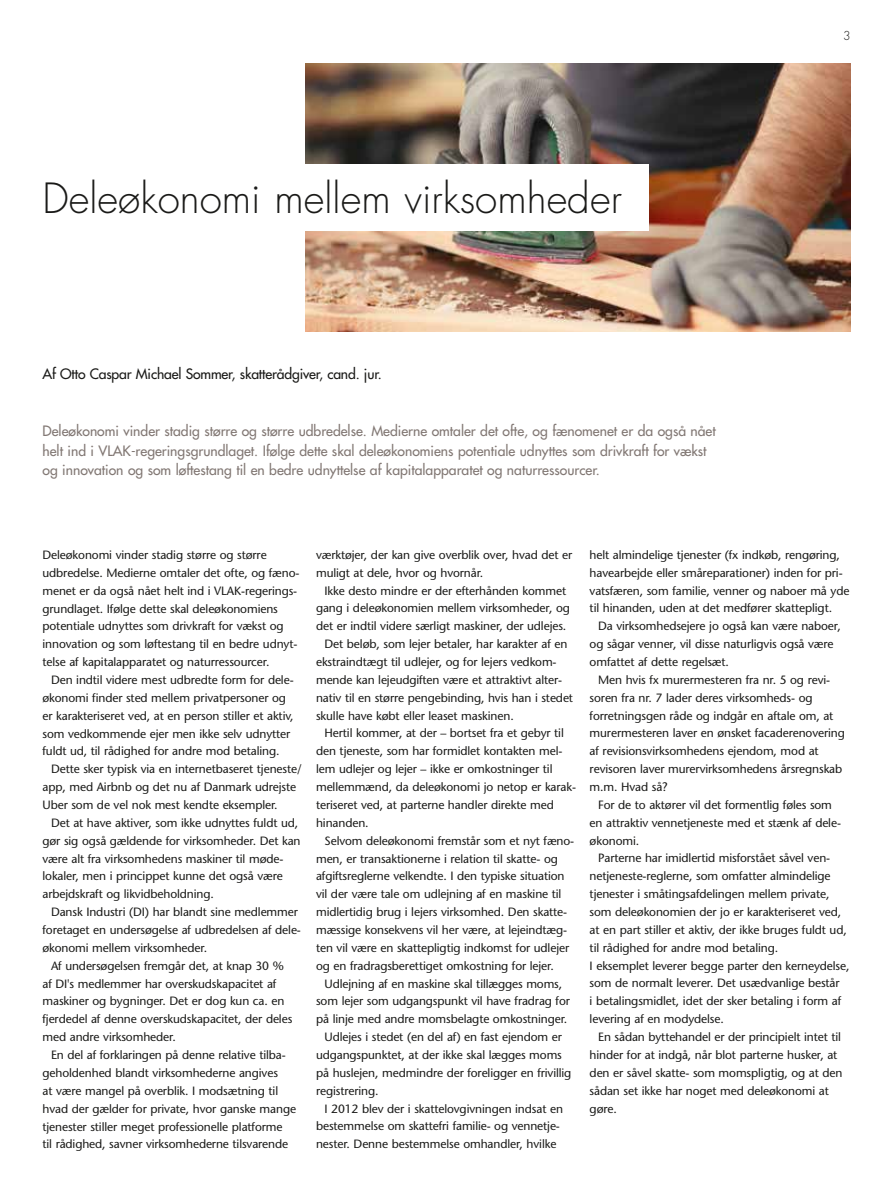
<style>
.page{position:relative;width:893px;height:1191px;background:#fff}
.page>*{position:absolute;margin:0;border:0;box-sizing:border-box;transform-origin:0 0}
.t1{font:300 40.5px "Futura";color:#1a1a18}
.t2{font:13.95px/19.5px "Futura";color:#827874}
.t3{font:13.95px "Futura";letter-spacing:-.01em;color:#1a1a18}
.t4{font:12px/17.9px "Stone Sans";letter-spacing:-.01em;color:#1a1a18}
.t5{font:300 12px "Futura";color:#1a1a18}
</style>
<div class="page">
<img style="left:306px;top:64px;width:544px;height:267px">
<div style="left:43px;top:164px;width:605px;height:67px;background:#fff"></div>
<h1 class="t1" style="left:43px;top:174px;width:581px">Deleøkonomi mellem virksomheder</h1>
<p class="t3" style="left:43px;top:365px;width:341px">Af Otto Caspar Michael Sommer, skatterådgiver, cand. jur.</p>
<p class="t2" style="left:43px;top:421px;width:675px">Deleøkonomi vinder stadig større og større udbredelse. Medierne omtaler det ofte, og fænomenet er da også nået helt ind i VLAK-regeringsgrundlaget. Ifølge dette skal deleøkonomiens potentiale udnyttes som drivkraft for vækst og innovation og som løftestang til en bedre udnyttelse af kapitalapparatet og naturressourcer.</p>
<p class="t5" style="left:843px;top:28px;width:9px">3</p>
<p class="t4" style="left:43px;top:546px;width:258px">Deleøkonomi vinder stadig større og større udbredelse. Medierne omtaler det ofte, og fæno&shy;menet er da også nået helt ind i VLAK-regerings&shy;grundlaget. Ifølge dette skal deleøkonomiens potentiale udnyttes som drivkraft for vækst og innovation og som løftestang til en bedre udnyt&shy;telse af kapitalapparatet og naturressourcer.</p>
<p class="t4" style="left:43px;top:671px;width:253px;text-indent:9px">Den indtil videre mest udbredte form for dele&shy;økonomi finder sted mellem privatpersoner og er karakteriseret ved, at en person stiller et aktiv, som vedkommende ejer men ikke selv udnytter fuldt ud, til rådighed for andre mod betaling.</p>
<p class="t4" style="left:43px;top:760px;width:261px;text-indent:9px">Dette sker typisk via en internetbaseret tjeneste/ app, med Airbnb og det nu af Danmark udrejste<br>Uber som de vel nok mest kendte eksempler.</p>
<p class="t4" style="left:43px;top:813px;width:260px;text-indent:9px">Det at have aktiver, som ikke udnyttes fuldt ud, gør sig også gældende for virksomheder. Det kan være alt fra virksomhedens maskiner til møde&shy;lokaler, men i princippet kunne det også være arbejdskraft og likvidbeholdning.</p>
<p class="t4" style="left:43px;top:903px;width:260px;text-indent:9px">Dansk Industri (DI) har blandt sine medlemmer foretaget en undersøgelse af udbredelsen af dele&shy;økonomi mellem virksomheder.</p>
<p class="t4" style="left:43px;top:956px;width:251px;text-indent:9px">Af undersøgelsen fremgår det, at knap 30 % af DI's medlemmer har overskudskapacitet af maskiner og bygninger. Det er dog kun ca. en fjerdedel af denne overskudskapacitet, der deles med andre virksomheder.</p>
<p class="t4" style="left:43px;top:1046px;width:255px;text-indent:9px">En del af forklaringen på denne relative tilba&shy;geholdenhed blandt virksomhederne angives<br>at være mangel på overblik. I modsætning til hvad der gælder for private, hvor ganske mange tjenester stiller meget professionelle platforme<br>til rådighed, savner virksomhederne tilsvarende</p>
<p class="t4" style="left:316px;top:546px;width:258px">værktøjer, der kan give overblik over, hvad det er muligt at dele, hvor og hvornår.</p>
<p class="t4" style="left:325px;top:581px;width:243px">Ikke desto mindre er der efterhånden kommet</p>
<p class="t4" style="left:316px;top:599px;width:255px">gang i deleøkonomien mellem virksomheder, og</p>
<p class="t4" style="left:316px;top:617px;width:252px">det er indtil videre særligt maskiner, der udlejes.</p>
<p class="t4" style="left:325px;top:635px;width:244px">Det beløb, som lejer betaler, har karakter af en</p>
<p class="t4" style="left:316px;top:653px;width:242px">ekstraindtægt til udlejer, og for lejers vedkom-</p>
<p class="t4" style="left:316px;top:671px;width:248px">mende kan lejeudgiften være et attraktivt alter-</p>
<p class="t4" style="left:316px;top:688px;width:258px">nativ til en større pengebinding, hvis han i stedet</p>
<p class="t4" style="left:316px;top:706px;width:199px">skulle have købt eller leaset maskinen.</p>
<p class="t4" style="left:325px;top:724px;width:241px">Hertil kommer, at der – bortset fra et gebyr til</p>
<p class="t4" style="left:316px;top:742px;width:248px">den tjeneste, som har formidlet kontakten mel-</p>
<p class="t4" style="left:316px;top:760px;width:238px">lem udlejer og lejer – ikke er omkostninger til</p>
<p class="t4" style="left:316px;top:778px;width:261px">mellemmænd, da deleøkonomi jo netop er karak-</p>
<p class="t4" style="left:316px;top:796px;width:239px">teriseret ved, at parterne handler direkte med</p>
<p class="t4" style="left:316px;top:813px;width:54px">hinanden.</p>
<p class="t4" style="left:325px;top:831px;width:251px">Selvom deleøkonomi fremstår som et nyt fæno-</p>
<p class="t4" style="left:316px;top:849px;width:243px">men, er transaktionerne i relation til skatte- og</p>
<p class="t4" style="left:316px;top:867px;width:250px">afgiftsreglerne velkendte. I den typiske situation</p>
<p class="t4" style="left:316px;top:885px;width:247px">vil der være tale om udlejning af en maskine til</p>
<p class="t4" style="left:316px;top:903px;width:253px">midlertidig brug i lejers virksomhed. Den skatte-</p>
<p class="t4" style="left:316px;top:921px;width:252px">mæssige konsekvens vil her være, at lejeindtæg-</p>
<p class="t4" style="left:316px;top:938px;width:255px">ten vil være en skattepligtig indkomst for udlejer</p>
<p class="t4" style="left:316px;top:956px;width:239px">og en fradragsberettiget omkostning for lejer.</p>
<p class="t4" style="left:325px;top:974px;width:239px">Udlejning af en maskine skal tillægges moms,</p>
<p class="t4" style="left:316px;top:992px;width:255px">som lejer som udgangspunkt vil have fradrag for</p>
<p class="t4" style="left:316px;top:1010px;width:253px">på linje med andre momsbelagte omkostninger.</p>
<p class="t4" style="left:325px;top:1028px;width:239px">Udlejes i stedet (en del af) en fast ejendom er</p>
<p class="t4" style="left:316px;top:1046px;width:247px">udgangspunktet, at der ikke skal lægges moms</p>
<p class="t4" style="left:316px;top:1063px;width:257px">på huslejen, medmindre der foreligger en frivillig</p>
<p class="t4" style="left:316px;top:1081px;width:64px">registrering.</p>
<p class="t4" style="left:325px;top:1099px;width:240px">I 2012 blev der i skattelovgivningen indsat en</p>
<p class="t4" style="left:316px;top:1117px;width:245px">bestemmelse om skattefri familie- og vennetje-</p>
<p class="t4" style="left:316px;top:1135px;width:242px">nester. Denne bestemmelse omhandler, hvilke</p>
<p class="t4" style="left:590px;top:545px;width:261px">helt almindelige tjenester (fx indkøb, rengøring, havearbejde eller småreparationer) inden for pri&shy;vatsfæren, som familie, venner og naboer må yde til hinanden, uden at det medfører skattepligt.</p>
<p class="t4" style="left:590px;top:617px;width:253px;text-indent:9px">Da virksomhedsejere jo også kan være naboer, og sågar venner, vil disse naturligvis også være omfattet af dette regelsæt.</p>
<p class="t4" style="left:590px;top:670px;width:257px;text-indent:9px">Men hvis fx murermesteren fra nr. 5 og revi&shy;soren fra nr. 7 lader deres virksomheds- og forretningsgen råde og indgår en aftale om, at murermesteren laver en ønsket facaderenovering af revisionsvirksomhedens ejendom, mod at revisoren laver murervirksomhedens årsregnskab m.m. Hvad så?</p>
<p class="t4" style="left:590px;top:795px;width:253px;text-indent:9px">For de to aktører vil det formentlig føles som en attraktiv vennetjeneste med et stænk af dele&shy;økonomi.</p>
<p class="t4" style="left:590px;top:849px;width:261px;text-indent:9px">Parterne har imidlertid misforstået såvel ven&shy;netjeneste-reglerne, som omfatter almindelige tjenester i småtingsafdelingen mellem private, som deleøkonomien der jo er karakteriseret ved, at en part stiller et aktiv, der ikke bruges fuldt ud, til rådighed for andre mod betaling.<br>I eksemplet leverer begge parter den kerneydelse, som de normalt leverer. Det usædvanlige består<br>i betalingsmidlet, idet der sker betaling i form af levering af en modydelse.</p>
<p class="t4" style="left:590px;top:1028px;width:254px;text-indent:9px">En sådan byttehandel er der principielt intet til hinder for at indgå, når blot parterne husker, at den er såvel skatte- som momspligtig, og at den sådan set ikke har noget med deleøkonomi at gøre.</p>
</div>
